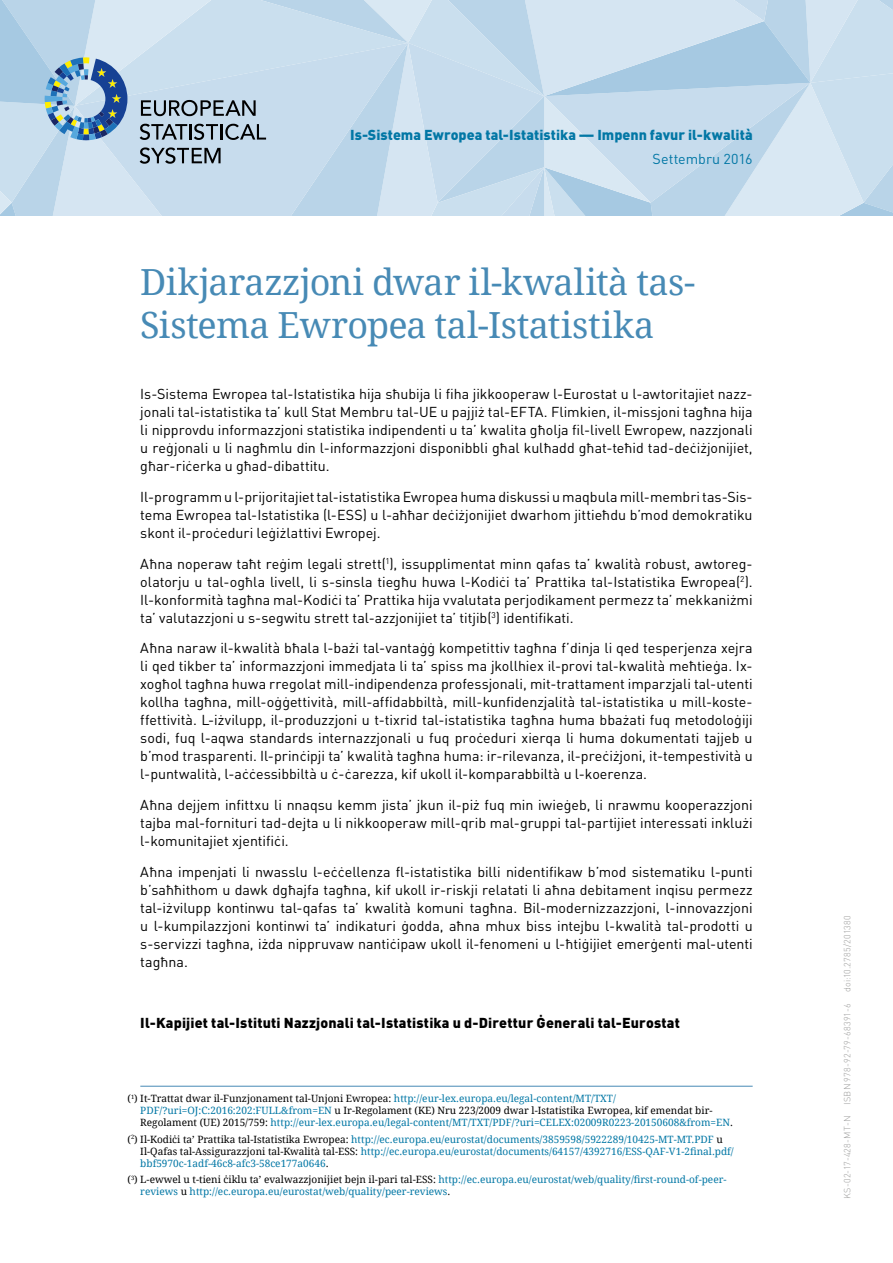
<style>
.page{position:relative;width:893px;height:1263px;background:#fff}
.page>*{position:absolute;margin:0;border:0;box-sizing:border-box;transform-origin:0 0}
.t1{font:36px/43.2px "Droid Serif";letter-spacing:-.015em;color:#478ab5}
.body{font:14.25px/18px "DIN Pro";color:#000;text-align:justify}
.body_signature{font:900 14.25px "DIN Pro";letter-spacing:.015em;color:#000}
.t2{font:900 14.25px "DIN Pro";letter-spacing:.005em;color:#0277a5}
.date{font:14.25px "DIN Pro";letter-spacing:-.005em;color:#0277a5}
.footnote{font:10.05px/12px "Droid Serif";color:#0277a5}
.body-2{font:300 9px "DIN Pro";letter-spacing:.025em;color:#9d9d9c}
.s1{color:#000}
</style>
<div class="page">
<hr style="left:140px;top:1086px;width:613px;height:1px;background:#478ab5">
<svg style="left:0;top:0;width:893px;height:216px;background:#c2d8e9"></svg>
<p class="t2" style="left:350px;top:125px;width:404px">Is-Sistema Ewropea tal-Istatistika — Impenn favur il-kwalità</p>
<p class="date" style="left:653px;top:149px;width:101px">Settembru 2016</p>
<h1 class="t1" style="left:140px;top:260px;width:556px">Dikjarazzjoni dwar il-kwalità tas-<br>Sistema Ewropea tal-Istatistika</h1>
<p class="body" style="left:140px;top:384px;width:614px">Is-Sistema Ewropea tal-Istatistika hija sħubija li fiha jikkooperaw l-Eurostat u l-awtoritajiet nazz&shy;jonali tal-istatistika ta’ kull Stat Membru tal-UE u pajjiż tal-EFTA. Flimkien, il-missjoni tagħna hija li nipprovdu informazzjoni statistika indipendenti u ta’ kwalita għolja fil-livell Ewropew, nazzjonali u reġjonali u li nagħmlu din l-informazzjoni disponibbli għal kulħadd għat-teħid tad-deċiżjonijiet, għar-riċerka u għad-dibattitu.</p>
<p class="body" style="left:140px;top:487px;width:614px">Il-programm u l-prijoritajiet tal-istatistika Ewropea huma diskussi u maqbula mill-membri tas-Sis&shy;tema Ewropea tal-Istatistika (l-ESS) u l-aħħar deċiżjonijiet dwarhom jittieħdu b’mod demokratiku skont il-proċeduri leġiżlattivi Ewropej.</p>
<p class="body" style="left:140px;top:554px;width:614px">Aħna noperaw taħt reġim legali strett(<sup>1</sup>), issupplimentat minn qafas ta’ kwalità robust, awtoreg&shy;olatorju u tal-ogħla livell, li s-sinsla tiegħu huwa l-Kodiċi ta’ Prattika tal-Istatistika Ewropea(<sup>2</sup>).<br>Il-konformità tagħna mal-Kodiċi ta’ Prattika hija vvalutata perjodikament permezz ta’ mekkaniżmi ta’ valutazzjoni u s-segwitu strett tal-azzjonijiet ta’ titjib(<sup>3</sup>) identifikati.</p>
<p class="body" style="left:140px;top:639px;width:614px">Aħna naraw il-kwalità bħala l-bażi tal-vantaġġ kompetittiv tagħna f’dinja li qed tesperjenza xejra li qed tikber ta’ informazzjoni immedjata li ta’ spiss ma jkollhiex il-provi tal-kwalità meħtieġa. Ix&shy;xogħol tagħna huwa rregolat mill-indipendenza professjonali, mit-trattament imparzjali tal-utenti kollha tagħna, mill-oġġettività, mill-affidabbiltà, mill-kunfidenzjalità tal-istatistika u mill-koste&shy;ffettività. L-iżvilupp, il-produzzjoni u t-tixrid tal-istatistika tagħna huma bbażati fuq metodoloġiji sodi, fuq l-aqwa standards internazzjonali u fuq proċeduri xierqa li huma dokumentati tajjeb u b’mod trasparenti. Il-prinċipji ta’ kwalità tagħna huma: ir-rilevanza, il-preċiżjoni, it-tempestività u l-puntwalità, l-aċċessibbiltà u ċ-ċarezza, kif ukoll il-komparabbiltà u l-koerenza.</p>
<p class="body" style="left:140px;top:795px;width:614px">Aħna dejjem infittxu li nnaqsu kemm jista’ jkun il-piż fuq min iwieġeb, li nrawmu kooperazzjoni tajba mal-fornituri tad-dejta u li nikkooperaw mill-qrib mal-gruppi tal-partijiet interessati inklużi l-komunitajiet xjentifiċi.</p>
<p class="body" style="left:140px;top:862px;width:614px">Aħna impenjati li nwasslu l-eċċellenza fl-istatistika billi nidentifikaw b’mod sistematiku l-punti b’saħħithom u dawk dgħajfa tagħna, kif ukoll ir-riskji relatati li aħna debitament inqisu permezz tal-iżvilupp kontinwu tal-qafas ta’ kwalità komuni tagħna. Bil-modernizzazzjoni, l-innovazzjoni u l-kumpilazzjoni kontinwi ta’ indikaturi ġodda, aħna mhux biss intejbu l-kwalità tal-prodotti u s-servizzi tagħna, iżda nippruvaw nantiċipaw ukoll il-fenomeni u l-ħtiġijiet emerġenti mal-utenti tagħna.</p>
<p class="body_signature" style="left:140px;top:1013px;width:541px">Il-Kapijiet tal-Istituti Nazzjonali tal-Istatistika u d-Direttur Ġenerali tal-Eurostat</p>
<p class="footnote" style="left:140px;top:1092px;width:594px;text-indent:-13px"><span class="s1">(</span><sup>1</sup><span class="s1">) It-Trattat dwar il-Funzjonament tal-Unjoni Ewropea:</span> http://eur-lex.europa.eu/legal-content/MT/TXT/<br>PDF/?uri=OJ:C:2016:202:FULL&amp;from=EN <span class="s1">u Ir-Regolament (KE) Nru 223/2009 dwar l-Istatistika Ewropea, kif emendat bir-<br>Regolament (UE) 2015/759:</span> http://eur-lex.europa.eu/legal-content/MT/TXT/PDF/?uri=CELEX:02009R0223-20150608&amp;from=EN<span class="s1">.</span></p>
<p class="footnote" style="left:140px;top:1133px;width:595px;text-indent:-13px"><span class="s1">(</span><sup>2</sup><span class="s1">) Il-Kodiċi ta’ Prattika tal-Istatistika Ewropea:</span> http://ec.europa.eu/eurostat/documents/3859598/5922289/10425-MT-MT.PDF <span class="s1">u<br>Il-Qafas tal-Assigurazzjoni tal-Kwalità tal-ESS:</span> http://ec.europa.eu/eurostat/documents/64157/4392716/ESS-QAF-V1-2final.pdf/ bbf5970c-1adf-46c8-afc3-58ce177a0646<span class="s1">.</span></p>
<p class="footnote" style="left:140px;top:1173px;width:588px;text-indent:-13px"><span class="s1">(</span><sup>3</sup><span class="s1">) L-ewwel u t-tieni ċiklu ta’ evalwazzjonijiet bejn il-pari tal-ESS:</span> http://ec.europa.eu/eurostat/web/quality/first-round-of-peer&shy;reviews <span class="s1">u</span> http://ec.europa.eu/eurostat/web/quality/peer-reviews<span class="s1">.</span></p>
<p class="body-2" style="left:841px;top:1199px;width:285px;rotate:-90deg">KS-02-17-428-MT-N ISBN 978-92-79-68391-6 doi:10.2785/201380</p>
</div>
